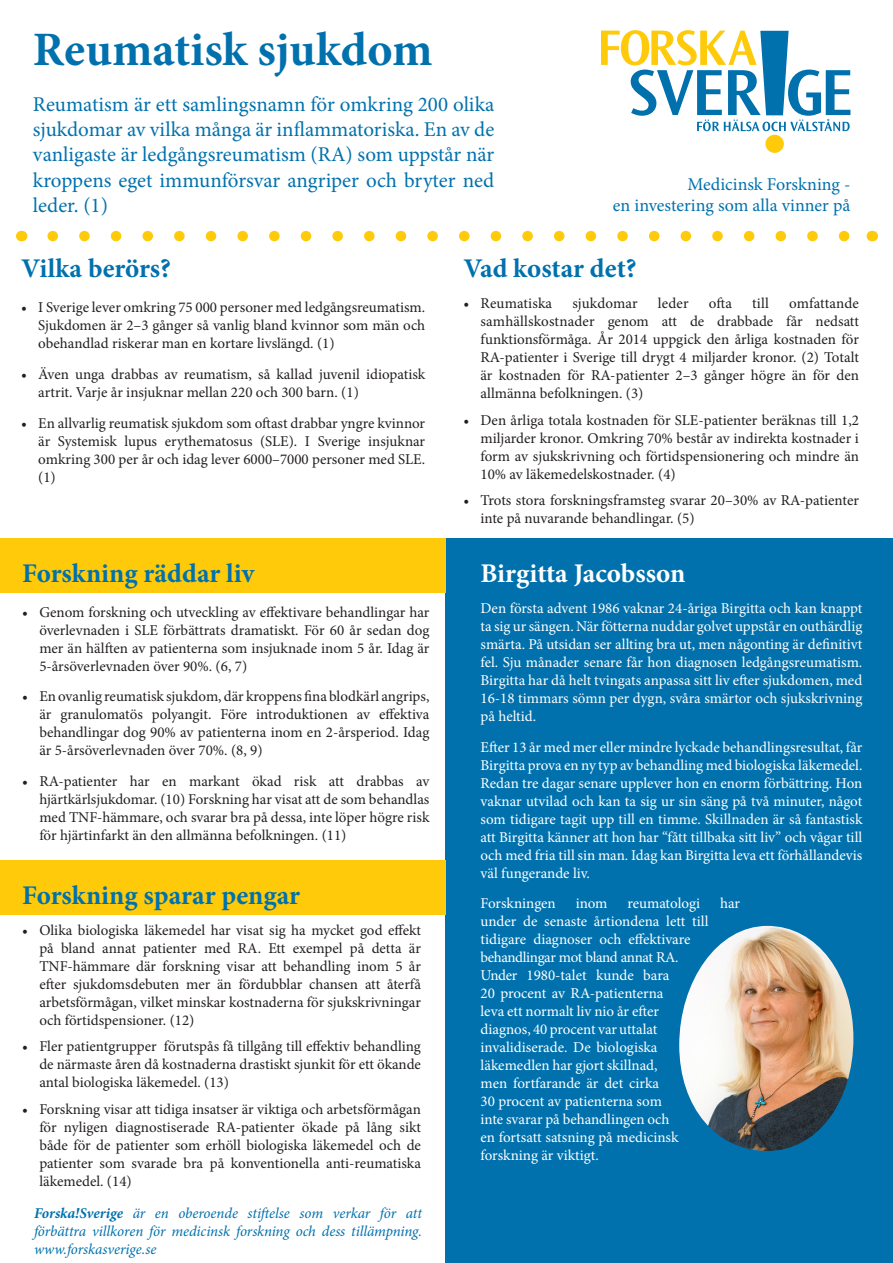
<style>
.page{position:relative;width:893px;height:1263px;background:#fff}
.page>*{position:absolute;margin:0;border:0;box-sizing:border-box;transform-origin:0 0}
.t1{font:700 48px "Minion Pro";color:#0071ad}
.Underrubrik{font:700 27px "Minion Pro";color:#0071ad}
.Underrubrik-2{font:700 27px "Minion Pro";color:#fff}
.t2{font:21px/25.2px "Minion Pro";color:#0071ad;text-align:justify}
.Underrubrik-3{font:18px "Minion Pro";color:#0071ad}
.t3{font:15px/18px "Minion Pro";color:#231f20;text-align:justify}
.Löptext{font:15px/18px "Minion Pro";color:#fff;text-align:justify}
.Underrubrik_blå_bakg{font:italic 15px/18px "Minion Pro";letter-spacing:-.01em;color:#0071ad;text-align:justify}
.s1{font-weight:700}
</style>
<div class="page">
<div style="left:446px;top:538px;width:447px;height:725px;background:#0071ad"></div>
<div style="left:0;top:860px;width:446px;height:54px;background:#feca0a"></div>
<div style="left:0;top:538px;width:446px;height:55px;background:#feca0a"></div>
<svg style="left:53px;top:231px;width:797px;height:10px"></svg>
<div style="left:765px;top:135px;width:19px;height:18px;background:#feca0a;border-radius:50%"></div>
<svg style="left:601px;top:30px;width:249px;height:101px"></svg>
<img style="left:679px;top:925px;width:175px;height:226px">
<p class="t1" style="left:33px;top:16px;width:401px">Reumatisk sjukdom</p>
<p class="t2" style="left:33px;top:92px;width:463px">Reumatism är ett samlingsnamn för omkring 200 olika sjukdomar av vilka många är inflammatoriska. En av de vanligaste är ledgångsreumatism (RA) som uppstår när kroppens eget immunförsvar angriper och bryter ned leder. (1)</p>
<p class="Underrubrik-3" style="left:688px;top:172px;width:164px">Medicinsk Forskning -</p>
<p class="Underrubrik-3" style="left:613px;top:193px;width:239px">en investering som alla vinner på</p>
<p class="Underrubrik" style="left:21px;top:250px;width:151px">Vilka berörs?</p>
<p class="t3" style="left:38px;top:299px;width:388px;text-indent:-17px">• I Sverige lever omkring 75 000 personer med ledgångsreumatism.<br>Sjukdomen är 2–3 gånger så vanlig bland kvinnor som män och obehandlad riskerar man en kortare livslängd. (1)</p>
<p class="t3" style="left:38px;top:365px;width:388px;text-indent:-17px">• Även unga drabbas av reumatism, så kallad juvenil idiopatisk artrit. Varje år insjuknar mellan 220 och 300 barn. (1)</p>
<p class="t3" style="left:38px;top:414px;width:388px;text-indent:-17px">• En allvarlig reumatisk sjukdom som oftast drabbar yngre kvinnor är Systemisk lupus erythematosus (SLE). I Sverige insjuknar omkring 300 per år och idag lever 6000–7000 personer med SLE. (1)</p>
<p class="Underrubrik" style="left:22px;top:554px;width:233px">Forskning räddar liv</p>
<p class="t3" style="left:39px;top:603px;width:392px;text-indent:-17px">• Genom forskning och utveckling av effektivare behandlingar har överlevnaden i SLE förbättrats dramatiskt. För 60 år sedan dog mer än hälften av patienterna som insjuknade inom 5 år. Idag är 5-årsöverlevnaden över 90%. (6, 7)</p>
<p class="t3" style="left:39px;top:688px;width:392px;text-indent:-17px">• En ovanlig reumatisk sjukdom, där kroppens fina blodkärl angrips, är granulomatös polyangit. Före introduktionen av effektiva behandlingar dog 90% av patienterna inom en 2-årsperiod. Idag är 5-årsöverlevnaden över 70%. (8, 9)</p>
<p class="t3" style="left:39px;top:772px;width:392px;text-indent:-17px">• RA-patienter har en markant ökad risk att drabbas av hjärtkärlsjukdomar. (10) Forskning har visat att de som behandlas med TNF-hämmare, och svarar bra på dessa, inte löper högre risk för hjärtinfarkt än den allmänna befolkningen. (11)</p>
<p class="Underrubrik" style="left:22px;top:876px;width:279px">Forskning sparar pengar</p>
<p class="t3" style="left:39px;top:921px;width:383px;text-indent:-17px">• Olika biologiska läkemedel har visat sig ha mycket god effekt på bland annat patienter med RA. Ett exempel på detta är TNF-hämmare där forskning visar att behandling inom 5 år efter sjukdomsdebuten mer än fördubblar chansen att återfå arbetsförmågan, vilket minskar kostnaderna för sjukskrivningar och förtidspensioner. (12)</p>
<p class="t3" style="left:39px;top:1038px;width:383px;text-indent:-17px">• Fler patientgrupper förutspås få tillgång till effektiv behandling de närmaste åren då kostnaderna drastiskt sjunkit för ett ökande antal biologiska läkemedel. (13)</p>
<p class="t3" style="left:39px;top:1100px;width:383px;text-indent:-17px">• Forskning visar att tidiga insatser är viktiga och arbetsförmågan för nyligen diagnostiserade RA-patienter ökade på lång sikt både för de patienter som erhöll biologiska läkemedel och de patienter som svarade bra på konventionella anti-reumatiska läkemedel. (14)</p>
<p class="Underrubrik_blå_bakg" style="left:34px;top:1204px;width:389px"><span class="s1">Forska!Sverige</span> är en oberoende stiftelse som verkar för att förbättra villkoren för medicinsk forskning och dess tillämpning. www.forskasverige.se</p>
<p class="Underrubrik" style="left:463px;top:250px;width:175px">Vad kostar det?</p>
<p class="t3" style="left:463px;top:294px;width:90px">• Reumatiska</p>
<p class="t3" style="left:572px;top:294px;width:67px">sjukdomar</p>
<p class="t3" style="left:658px;top:294px;width:32px">leder</p>
<p class="t3" style="left:709px;top:294px;width:25px">ofta</p>
<p class="t3" style="left:752px;top:294px;width:18px">till</p>
<p class="t3" style="left:480px;top:294px;width:380px;text-indent:309px">omfattande samhällskostnader genom att de drabbade får nedsatt funktionsförmåga. År 2014 uppgick den årliga kostnaden för RA-patienter i Sverige till drygt 4 miljarder kronor. (2) Totalt är kostnaden för RA-patienter 2–3 gånger högre än för den allmänna befolkningen. (3)</p>
<p class="t3" style="left:480px;top:411px;width:380px;text-indent:-17px">• Den årliga totala kostnaden för SLE-patienter beräknas till 1,2 miljarder kronor. Omkring 70% består av indirekta kostnader i form av sjukskrivning och förtidspensionering och mindre än 10% av läkemedelskostnader. (4)</p>
<p class="t3" style="left:480px;top:491px;width:380px;text-indent:-17px">• Trots stora forskningsframsteg svarar 20–30% av RA-patienter inte på nuvarande behandlingar. (5)</p>
<p class="Underrubrik-2" style="left:480px;top:554px;width:206px">Birgitta Jacobsson</p>
<p class="Löptext" style="left:480px;top:599px;width:383px">Den första advent 1986 vaknar 24-åriga Birgitta och kan knappt ta sig ur sängen. När fötterna nuddar golvet uppstår en outhärdlig smärta. På utsidan ser allting bra ut, men någonting är definitivt fel. Sju månader senare får hon diagnosen ledgångsreumatism.<br>Birgitta har då helt tvingats anpassa sitt liv efter sjukdomen, med 16-18 timmars sömn per dygn, svåra smärtor och sjukskrivning på heltid.</p>
<p class="Löptext" style="left:480px;top:738px;width:383px">Efter 13 år med mer eller mindre lyckade behandlingsresultat, får Birgitta prova en ny typ av behandling med biologiska läkemedel.<br>Redan tre dagar senare upplever hon en enorm förbättring. Hon vaknar utvilad och kan ta sig ur sin säng på två minuter, något som tidigare tagit upp till en timme. Skillnaden är så fantastisk att Birgitta känner att hon har “fått tillbaka sitt liv” och vågar till och med fria till sin man. Idag kan Birgitta leva ett förhållandevis väl fungerande liv.</p>
<p class="Löptext" style="left:480px;top:895px;width:77px">Forskningen</p>
<p class="Löptext" style="left:576px;top:895px;width:33px">inom</p>
<p class="Löptext" style="left:627px;top:895px;width:74px">reumatologi</p>
<p class="Löptext" style="left:720px;top:895px;width:21px">har</p>
<p class="Löptext" style="left:480px;top:913px;width:229px;text-align:left">under de senaste årtiondena lett till tidigare diagnoser och effektivare behandlingar mot bland annat RA.<br>Under 1980-talet kunde bara<br>20 procent av RA-patienterna<br>leva ett normalt liv nio år efter diagnos, 40 procent var uttalat invalidiserade. De biologiska läkemedlen har gjort skillnad,<br>men fortfarande är det cirka<br>30 procent av patienterna som<br>inte svarar på behandlingen och<br>en fortsatt satsning på medicinsk forskning är viktigt.</p>
</div>
